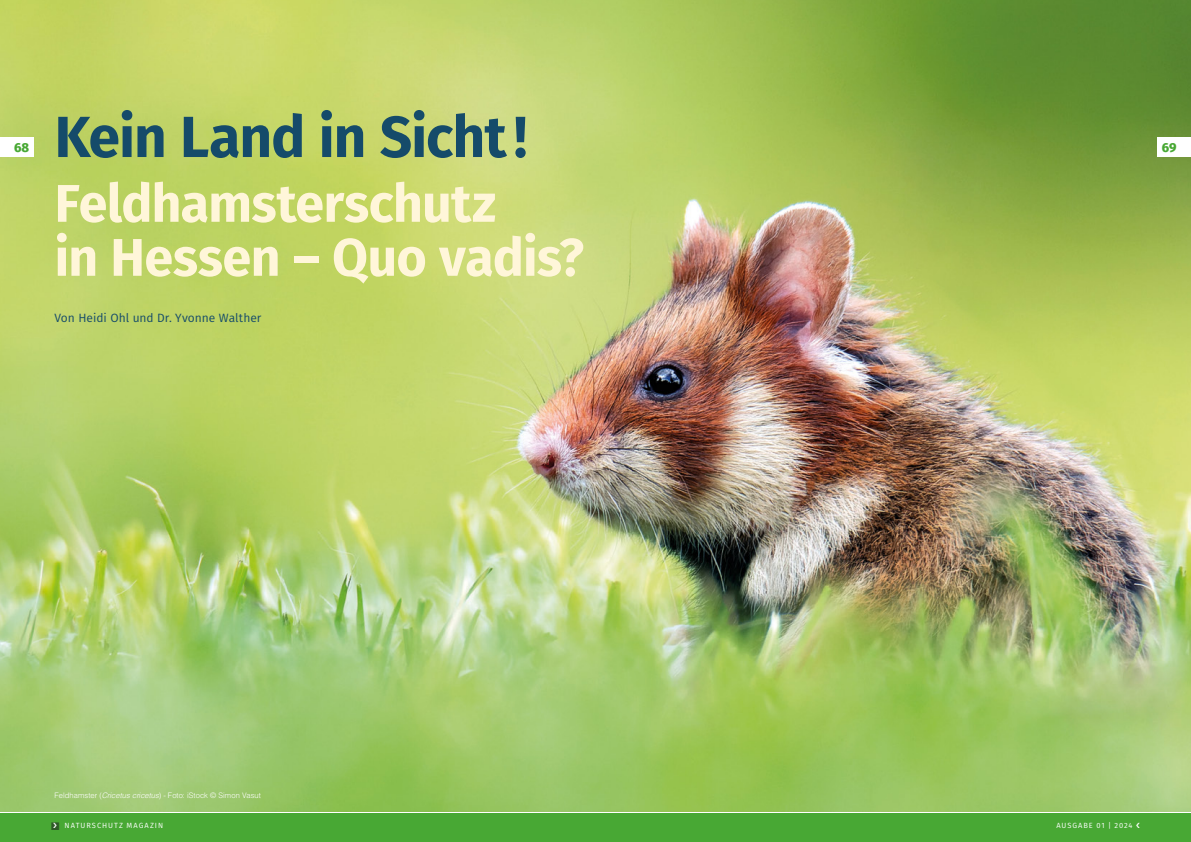
<style>
.page{position:relative;width:1191px;height:842px;background:#fff}
.page>*{position:absolute;margin:0;border:0;box-sizing:border-box;transform-origin:0 0}
.t1{font:700 58px "Fira Sans";letter-spacing:-.015em;color:#154b6a}
.t2{font:700 53px/54px "Fira Sans";letter-spacing:-.01em;color:#fff6d9}
.t3{font:800 13px "Fira Sans";color:#48a834}
.t4{font:12px "Fira Sans";color:#154b6a}
.t5{font:300 7.6px "Helvetica LT Std";letter-spacing:.01em;color:#fff}
.t6{font:7.5px "Fira Sans";letter-spacing:.12em;color:#fff}
.s1{font-style:italic}
.s2{color:#2e5927}
</style>
<div class="page">
<div style="left:0;top:814px;width:595px;height:28px;background:#48a834"></div>
<div style="left:595px;top:814px;width:596px;height:28px;background:#48a834"></div>
<img style="left:0;top:0;width:1191px;height:811px">
<div style="left:1157px;top:137px;width:34px;height:20px;background:#fff"></div>
<div style="left:0;top:137px;width:34px;height:20px;background:#fff"></div>
<h1 class="t1" style="left:55px;top:88px;width:474px">Kein Land in Sicht!</h1>
<h3 class="t3" style="left:14px;top:136px;width:17px">68</h3>
<h3 class="t3" style="left:1161px;top:136px;width:16px">69</h3>
<h2 class="t2" style="left:55px;top:173px;width:531px">Feldhamsterschutz<br>in Hessen – Quo vadis?</h2>
<h3 class="t4" style="left:55px;top:310px;width:208px">Von Heidi Ohl und Dr. Yvonne Walther</h3>
<p class="t5" style="left:55px;top:790px;width:208px">Feldhamster (<span class="s1">Cricetus cricetus</span>) - Foto: iStock © Simon Vasut</p>
<p class="t6" style="left:51px;top:821px;width:114px"><span class="s2">■</span> NATURSCHUTZ MAGAZIN</p>
<p class="t6" style="left:1056px;top:821px;width:78px">AUSGABE 01 | 2024</p>
</div>
